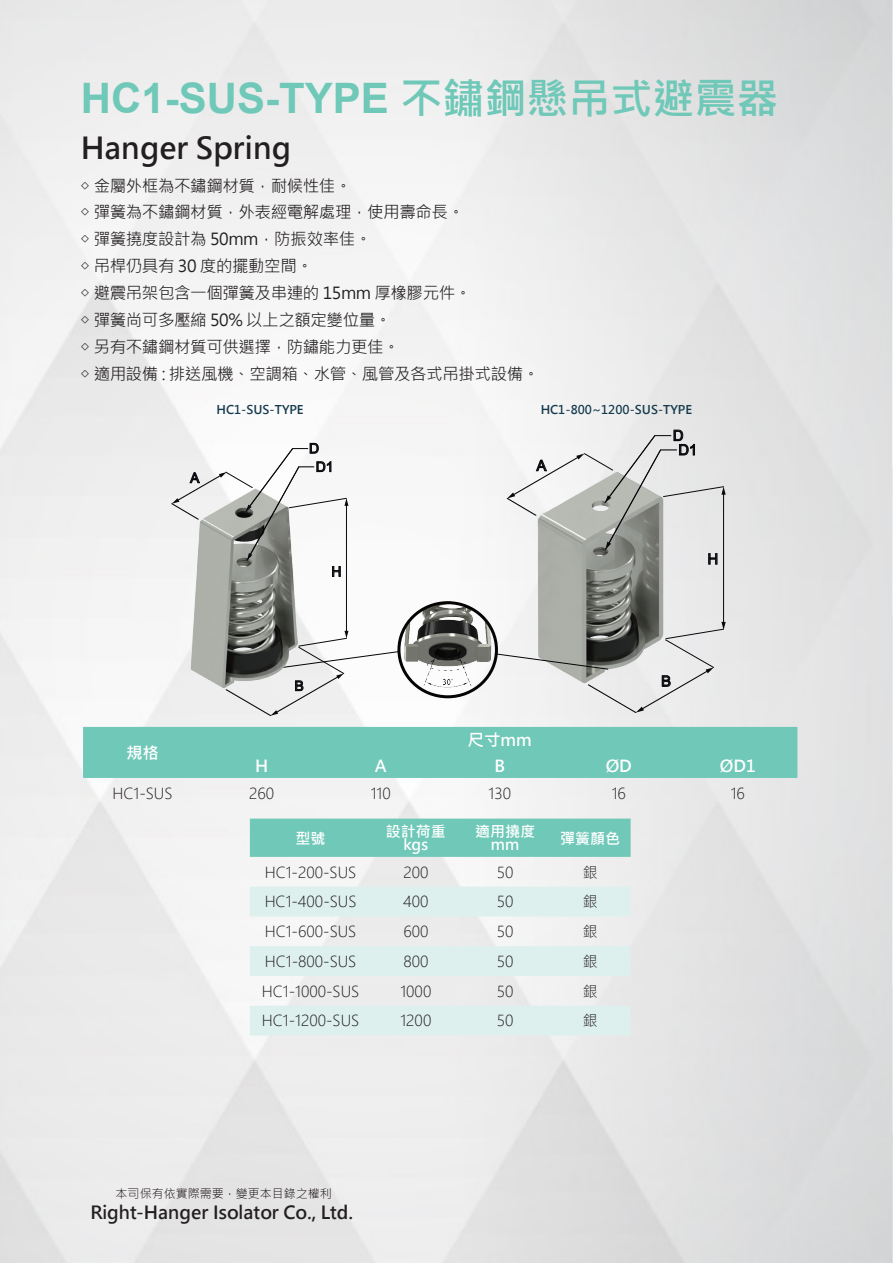
<style>
.page{position:relative;width:893px;height:1263px;background:#fff}
.page>*{position:absolute;margin:0;border:0;box-sizing:border-box;transform-origin:0 0}
._1標{font:700 42px "Arial";color:#6fc8b8}
.t1{font:700 30px "Microsoft Jheng Hei";color:#231f20}
.t2{font:700 18px "Microsoft Jheng Hei";color:#231f20}
._3標-說明{font:16.5px/27px "Microsoft Jheng Hei";letter-spacing:-.025em;color:#231f20}
.表格標{font:700 16.5px "Microsoft Jheng Hei";color:#fff}
.表格內文字{font:300 15px "Microsoft Jheng Hei";color:#231f20}
.表格內文字-2{font:700 15px "Microsoft Jheng Hei";color:#fff}
.t3{font:14.7px "Arial";color:#0a080c}
.t4{font:13.8px "Arial";color:#0a090d}
._1標-2{font:700 12px "Microsoft Jheng Hei";color:#153a4d}
.t5{font:300 12px "Microsoft Jheng Hei";color:#0d0305}
.s1{font-family:"Microsoft Jheng Hei"}
</style>
<div class="page">
<img style="left:0;top:0;width:893px;height:1263px">
<img style="left:384px;top:591px;width:127px;height:98px">
<div style="left:83px;top:727px;width:714px;height:51px;background:#6fc8b8"></div>
<div style="left:397px;top:601px;width:101px;height:97px;border:3px solid #060303;border-radius:50%"></div>
<div style="left:250px;top:819px;width:381px;height:38px;background:#6fc8b8"></div>
<svg style="left:250px;top:887px;width:381px;height:148px"></svg>
<img style="left:190px;top:560px;width:107px;height:129px">
<svg style="left:332px;top:566px;width:9px;height:11px"></svg>
<hr style="left:346px;top:504px;width:1px;height:128px;background:#0a090d">
<svg style="left:225px;top:631px;width:176px;height:85px"></svg>
<svg style="left:172px;top:443px;width:176px;height:117px"></svg>
<img style="left:538px;top:565px;width:126px;height:57px">
<hr style="left:723px;top:493px;width:1px;height:130px;background:#0a080c">
<svg style="left:506px;top:429px;width:220px;height:136px"></svg>
<svg style="left:495px;top:622px;width:231px;height:91px"></svg>
<p class="_1標" style="left:81px;top:69px;width:699px">HC1-SUS-TYPE <span class="s1">不鏽鋼懸吊式避震器</span></p>
<p class="t1" style="left:81px;top:129px;width:212px">Hanger Spring</p>
<p class="_3標-說明" style="left:80px;top:173px;width:386px;line-height:25.5px">◇ 金屬外框為不鏽鋼材質，耐候性佳。<br>◇ 彈簧為不鏽鋼材質，外表經電解處理，使用壽命長。</p>
<p class="_3標-說明" style="left:80px;top:225px;width:461px">◇ 彈簧撓度設計為 50mm，防振效率佳。<br>◇ 吊桿仍具有 30 度的擺動空間。<br>◇ 避震吊架包含一個彈簧及串連的 15mm 厚橡膠元件。<br>◇ 彈簧尚可多壓縮 50% 以上之額定變位量。<br>◇ 另有不鏽鋼材質可供選擇，防鏽能力更佳。<br>◇ 適用設備 : 排送風機、空調箱、水管、風管及各式吊掛式設備。</p>
<p class="_1標-2" style="left:217px;top:402px;width:89px">HC1-SUS-TYPE</p>
<p class="_1標-2" style="left:541px;top:402px;width:153px">HC1-800~1200-SUS-TYPE</p>
<p class="t4" style="left:190px;top:468px;width:11px">A</p>
<p class="表格標" style="left:126px;top:742px;width:34px">規格</p>
<p class="t3" style="left:673px;top:425px;width:12px">D</p>
<p class="t4" style="left:309px;top:439px;width:12px">D</p>
<p class="t3" style="left:678px;top:440px;width:20px">D1</p>
<p class="t4" style="left:316px;top:457px;width:19px">D1</p>
<p class="t3" style="left:536px;top:455px;width:11px">A</p>
<p class="t3" style="left:707px;top:549px;width:12px">H</p>
<p class="t4" style="left:331px;top:562px;width:12px">H</p>
<p class="t4" style="left:295px;top:676px;width:11px">B</p>
<p class="t3" style="left:661px;top:671px;width:11px">B</p>
<p class="表格標" style="left:468px;top:730px;width:66px">尺寸mm</p>
<p class="表格標" style="left:255px;top:755px;width:15px">H</p>
<p class="表格標" style="left:375px;top:755px;width:13px">A</p>
<p class="表格標" style="left:494px;top:755px;width:12px">B</p>
<p class="表格標" style="left:606px;top:755px;width:28px">ØD</p>
<p class="表格標" style="left:720px;top:755px;width:38px">ØD1</p>
<p class="表格內文字" style="left:113px;top:784px;width:61px">HC1-SUS</p>
<p class="表格內文字" style="left:249px;top:784px;width:27px">260</p>
<p class="表格內文字" style="left:371px;top:784px;width:21px">110</p>
<p class="表格內文字" style="left:488px;top:784px;width:24px">130</p>
<p class="表格內文字" style="left:612px;top:784px;width:16px">16</p>
<p class="表格內文字" style="left:731px;top:784px;width:16px">16</p>
<p class="表格內文字-2" style="left:296px;top:829px;width:31px">型號</p>
<p class="表格內文字-2" style="left:386px;top:822px;width:61px">設計荷重</p>
<p class="表格內文字-2" style="left:403px;top:835px;width:26px">kgs</p>
<p class="表格內文字-2" style="left:475px;top:822px;width:61px">適用撓度</p>
<p class="表格內文字-2" style="left:491px;top:835px;width:30px">mm</p>
<p class="表格內文字-2" style="left:560px;top:829px;width:61px">彈簧顏色</p>
<p class="表格內文字" style="left:265px;top:862px;width:93px">HC1-200-SUS</p>
<p class="表格內文字" style="left:403px;top:862px;width:27px">200</p>
<p class="表格內文字" style="left:497px;top:862px;width:18px">50</p>
<p class="表格內文字" style="left:583px;top:862px;width:16px">銀</p>
<p class="表格內文字" style="left:265px;top:892px;width:93px">HC1-400-SUS</p>
<p class="表格內文字" style="left:403px;top:892px;width:27px">400</p>
<p class="表格內文字" style="left:497px;top:892px;width:18px">50</p>
<p class="表格內文字" style="left:583px;top:892px;width:16px">銀</p>
<p class="表格內文字" style="left:265px;top:922px;width:93px">HC1-600-SUS</p>
<p class="表格內文字" style="left:403px;top:922px;width:27px">600</p>
<p class="表格內文字" style="left:497px;top:922px;width:18px">50</p>
<p class="表格內文字" style="left:583px;top:922px;width:16px">銀</p>
<p class="表格內文字" style="left:265px;top:952px;width:93px">HC1-800-SUS</p>
<p class="表格內文字" style="left:403px;top:952px;width:27px">800</p>
<p class="表格內文字" style="left:497px;top:952px;width:18px">50</p>
<p class="表格內文字" style="left:583px;top:952px;width:16px">銀</p>
<p class="表格內文字" style="left:262px;top:982px;width:99px">HC1-1000-SUS</p>
<p class="表格內文字" style="left:400px;top:982px;width:32px">1000</p>
<p class="表格內文字" style="left:497px;top:982px;width:18px">50</p>
<p class="表格內文字" style="left:583px;top:982px;width:16px">銀</p>
<p class="表格內文字" style="left:262px;top:1011px;width:99px">HC1-1200-SUS</p>
<p class="表格內文字" style="left:400px;top:1011px;width:32px">1200</p>
<p class="表格內文字" style="left:497px;top:1011px;width:18px">50</p>
<p class="表格內文字" style="left:583px;top:1011px;width:16px">銀</p>
<p class="t5" style="left:116px;top:1185px;width:217px">本司保有依實際需要，變更本目錄之權利</p>
<p class="t2" style="left:90px;top:1201px;width:264px">Right-Hanger Isolator Co., Ltd.</p>
</div>
